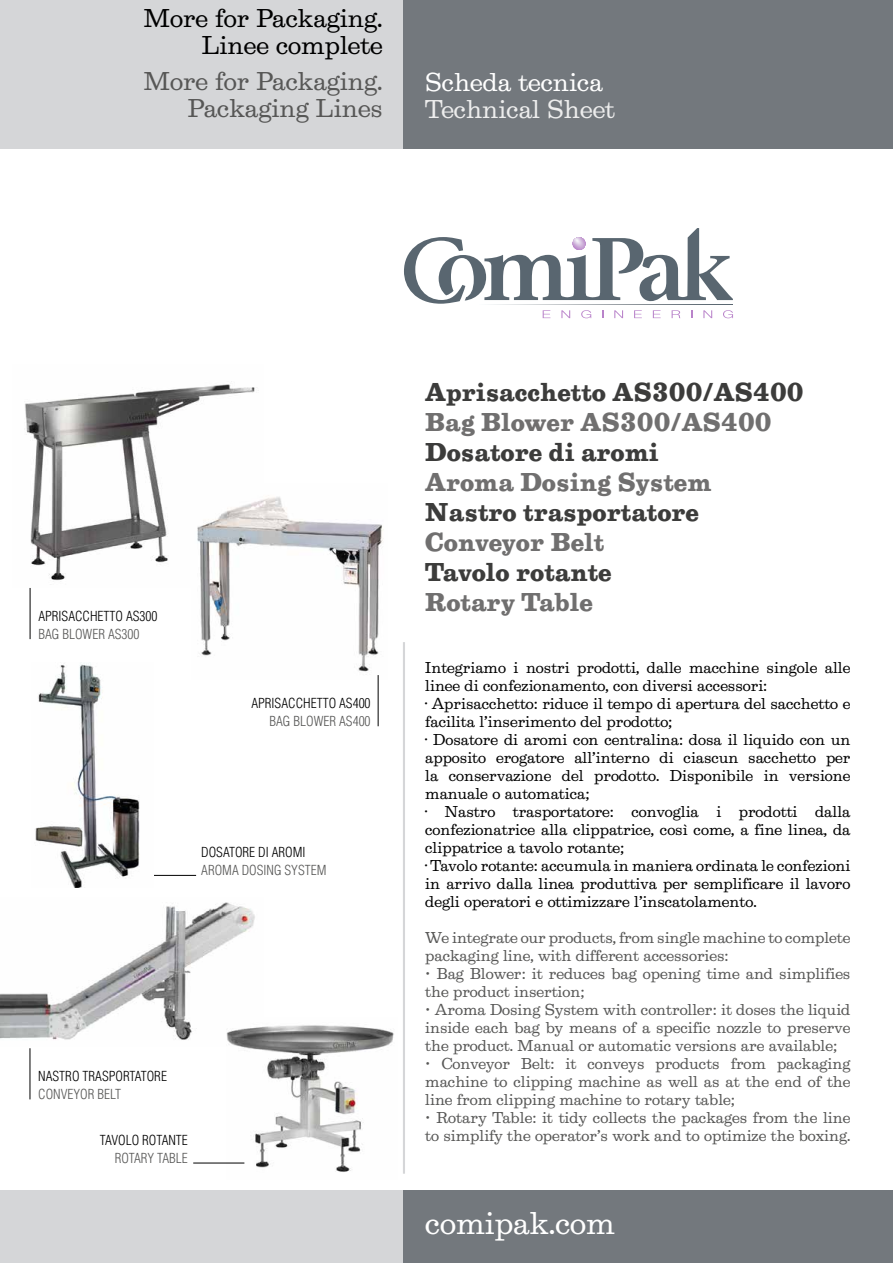
<style>
.page{position:relative;width:893px;height:1263px;background:#fff}
.page>*{position:absolute;margin:0;border:0;box-sizing:border-box;transform-origin:0 0}
.t1{font:33px "Egizio Rgl";color:#fff}
.t2{font:27px "Egizio Bld";color:#3c3c3b}
.t3{font:27px "Egizio Bld";color:#706f6f}
.t4{font:27px/27px "Egizio Rgl";color:#575756;text-align:right}
.t5{font:27px/27px "Egizio Rgl";color:#000;text-align:right}
.t6{font:27px "Egizio Rgl";color:#ededed}
.t7{font:27px "Egizio Rgl";color:#fff}
.t8{font:16.5px/18px "Egizio Rgl";color:#000}
.t9{font:16.5px/18px "Egizio Rgl";color:#575756}
.t10{font:300 condensed 13.5px "Helvetica";color:#000}
.t11{font:300 condensed 13.5px "Helvetica";color:#575756}
</style>
<div class="page">
<div style="left:0;top:0;width:404px;height:149px;background:#d5d6d8"></div>
<div style="left:0;top:1191px;width:404px;height:72px;background:#d5d6d8"></div>
<div style="left:404px;top:1191px;width:489px;height:72px;background:#73787d"></div>
<div style="left:404px;top:0;width:489px;height:149px;background:#73787d"></div>
<svg style="left:404px;top:228px;width:329px;height:90px"></svg>
<hr style="left:403px;top:642px;width:2px;height:532px;background:#d5d6d8">
<img style="left:0;top:902px;width:255px;height:138px">
<img style="left:25px;top:381px;width:230px;height:199px">
<img style="left:192px;top:483px;width:192px;height:196px">
<hr style="left:30px;top:588px;width:1px;height:51px;background:#000">
<hr style="left:30px;top:1048px;width:1px;height:51px;background:#000">
<hr style="left:378px;top:675px;width:1px;height:51px;background:#000">
<img style="left:227px;top:1017px;width:167px;height:155px">
<hr style="left:193px;top:1163px;width:51px;height:1px;background:#000">
<hr style="left:145px;top:875px;width:51px;height:1px;background:#000">
<img style="left:38px;top:664px;width:116px;height:223px">
<img style="left:35px;top:817px;width:52px;height:33px">
<h2 class="t5" style="left:144px;top:5px;width:240px">More for Packaging.<br>Linee complete</h2>
<h2 class="t4" style="left:144px;top:67px;width:240px">More for Packaging.<br>Packaging Lines</h2>
<h2 class="t7" style="left:425px;top:66px;width:179px">Scheda tecnica</h2>
<h2 class="t6" style="left:425px;top:93px;width:191px">Technical Sheet</h2>
<p class="t10" style="left:38px;top:608px;width:121px">APRISACCHETTO AS300</p>
<p class="t11" style="left:38px;top:626px;width:103px">BAG BLOWER AS300</p>
<p class="t10" style="left:251px;top:695px;width:121px">APRISACCHETTO AS400</p>
<p class="t11" style="left:269px;top:713px;width:103px">BAG BLOWER AS400</p>
<p class="t10" style="left:201px;top:844px;width:106px">DOSATORE DI AROMI</p>
<p class="t11" style="left:201px;top:862px;width:127px">AROMA DOSING SYSTEM</p>
<p class="t10" style="left:38px;top:1068px;width:130px">NASTRO TRASPORTATORE</p>
<p class="t11" style="left:38px;top:1086px;width:84px">CONVEYOR BELT</p>
<p class="t10" style="left:100px;top:1132px;width:90px">TAVOLO ROTANTE</p>
<p class="t11" style="left:115px;top:1150px;width:75px">ROTARY TABLE</p>
<h2 class="t2" style="left:425px;top:375px;width:380px">Aprisacchetto AS300/AS400</h2>
<h2 class="t3" style="left:425px;top:405px;width:348px">Bag Blower AS300/AS400</h2>
<h2 class="t2" style="left:425px;top:435px;width:235px">Dosatore di aromi</h2>
<h2 class="t3" style="left:425px;top:465px;width:288px">Aroma Dosing System</h2>
<h2 class="t2" style="left:425px;top:495px;width:275px">Nastro trasportatore</h2>
<h2 class="t3" style="left:425px;top:525px;width:180px">Conveyor Belt</h2>
<h2 class="t2" style="left:425px;top:555px;width:188px">Tavolo rotante</h2>
<h2 class="t3" style="left:425px;top:585px;width:169px">Rotary Table</h2>
<p class="t8" style="left:425px;top:658px;width:427px">Integriamo i nostri prodotti, dalle macchine singole alle linee di confezionamento, con diversi accessori:<br>· Aprisacchetto: riduce il tempo di apertura del sacchetto e facilita l’inserimento del prodotto;<br>· Dosatore di aromi con centralina: dosa il liquido con un apposito erogatore all’interno di ciascun sacchetto per la conservazione del prodotto. Disponibile in versione manuale o automatica;<br>· Nastro trasportatore: convoglia i prodotti dalla confezionatrice alla clippatrice, così come, a fine linea, da clippatrice a tavolo rotante;<br>· Tavolo rotante: accumula in maniera ordinata le confezioni in arrivo dalla linea produttiva per semplificare il lavoro degli operatori e ottimizzare l’inscatolamento.</p>
<p class="t9" style="left:425px;top:928px;width:427px">We integrate our products, from single machine to complete packaging line, with different accessories:</p>
<p class="t9" style="left:425px;top:964px;width:427px">• Bag Blower: it reduces bag opening time and simplifies the product insertion;</p>
<p class="t9" style="left:425px;top:1000px;width:427px;text-align:justify">• Aroma Dosing System with controller: it doses the liquid inside each bag by means of a specific nozzle to preserve the product. Manual or automatic versions are available;</p>
<p class="t9" style="left:425px;top:1054px;width:427px;text-align:justify">• Conveyor Belt: it conveys products from packaging machine to clipping machine as well as at the end of the line from clipping machine to rotary table;</p>
<p class="t9" style="left:425px;top:1108px;width:427px">• Rotary Table: it tidy collects the packages from the line to simplify the operator’s work and to optimize the boxing.</p>
<h1 class="t1" style="left:425px;top:1203px;width:191px">comipak.com</h1>
</div>
